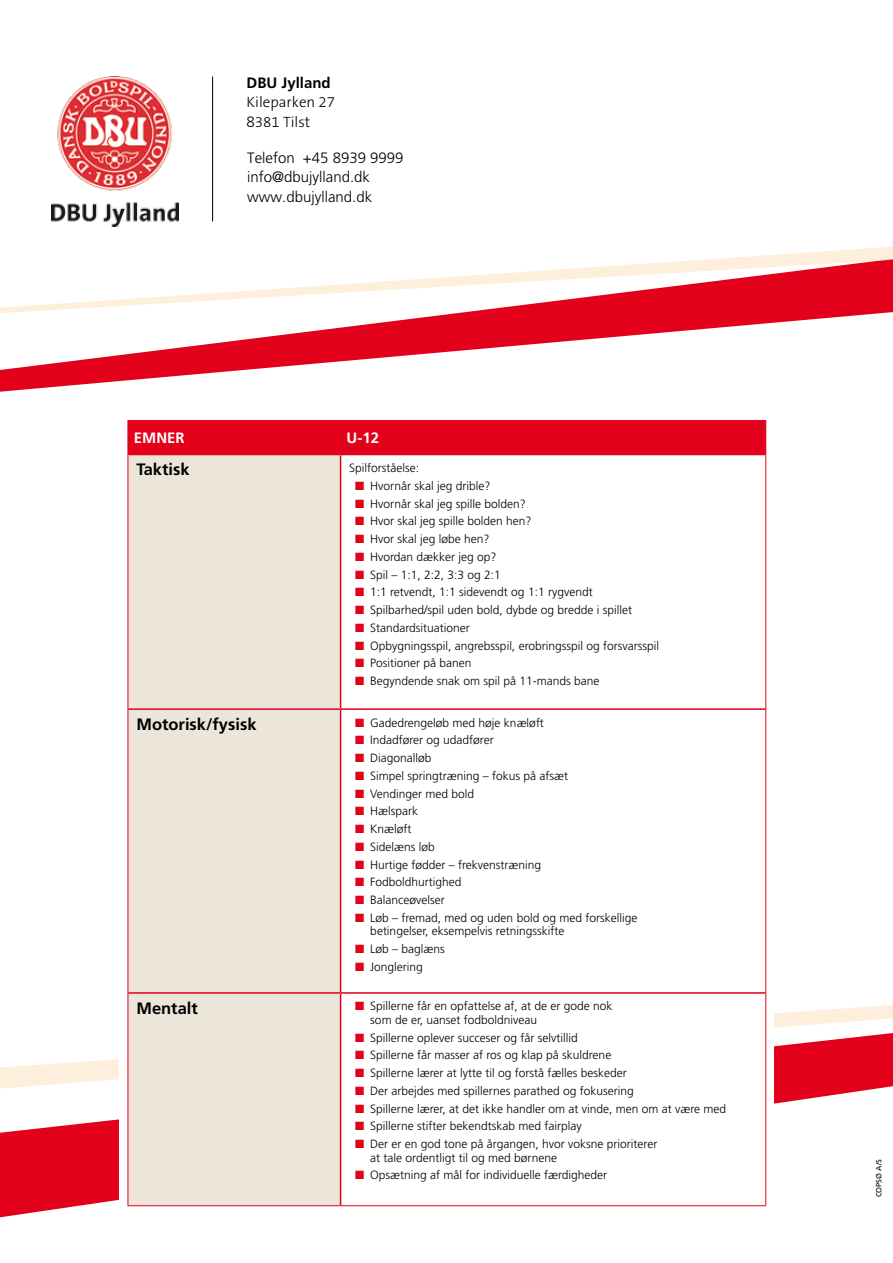
<style>
.page{position:relative;width:893px;height:1263px;background:#fff}
.page>*{position:absolute;margin:0;border:0;box-sizing:border-box;transform-origin:0 0}
.t1{font:700 16.5px "Frutiger";color:#000}
.t2{font:300 15px/19.5px "Frutiger";color:#000}
.t3{font:300 15px/19.6px "The Sans B W3";color:#000}
.t4{font:700 15px "Frutiger";color:#000}
.t5{font:700 15px "Frutiger";color:#fff}
.t6{font:300 12px/13.5px "Frutiger";color:#000}
.t7{font:7.5px "Frutiger";color:#000}
.s1{font-family:"Frutiger"}
.s2{color:#e2001a}
</style>
<div class="page">
<svg style="left:0;top:314px;width:871px;height:78px"></svg>
<svg style="left:0;top:185px;width:893px;height:129px"></svg>
<svg style="left:0;top:1089px;width:874px;height:128px"></svg>
<svg style="left:0;top:1005px;width:893px;height:84px"></svg>
<img style="left:51px;top:77px;width:128px;height:150px">
<hr style="left:212px;top:77px;width:1px;height:144px;background:#000">
<div style="left:119px;top:412px;width:655px;height:803px;background:#fff"></div>
<div style="left:129px;top:421px;width:636px;height:33px;background:#e2001a"></div>
<div style="left:129px;top:455px;width:211px;height:750px;background:#ece6da"></div>
<hr style="left:128px;top:421px;width:1px;height:33px;background:#e2001a">
<hr style="left:128px;top:420px;width:213px;height:1px;background:#e2001a">
<hr style="left:128px;top:454px;width:213px;height:1px;background:#e2001a">
<hr style="left:340px;top:421px;width:1px;height:33px;background:#e2001a">
<hr style="left:341px;top:420px;width:425px;height:1px;background:#e2001a">
<hr style="left:765px;top:421px;width:1px;height:33px;background:#e2001a">
<hr style="left:341px;top:454px;width:424px;height:1px;background:#e2001a">
<hr style="left:128px;top:454px;width:1px;height:255px;background:#e2001a">
<hr style="left:128px;top:709px;width:1px;height:284px;background:#e2001a">
<hr style="left:128px;top:708px;width:213px;height:2px;background:#e2001a">
<hr style="left:340px;top:455px;width:1px;height:253px;background:#e2001a">
<hr style="left:340px;top:710px;width:1px;height:282px;background:#e2001a">
<hr style="left:765px;top:454px;width:1px;height:255px;background:#e2001a">
<hr style="left:765px;top:709px;width:1px;height:284px;background:#e2001a">
<hr style="left:341px;top:708px;width:424px;height:2px;background:#e2001a">
<hr style="left:128px;top:993px;width:1px;height:212px;background:#e2001a">
<hr style="left:128px;top:992px;width:213px;height:2px;background:#e2001a">
<hr style="left:128px;top:1205px;width:213px;height:1px;background:#e2001a">
<hr style="left:340px;top:994px;width:1px;height:211px;background:#e2001a">
<hr style="left:341px;top:992px;width:424px;height:2px;background:#e2001a">
<hr style="left:765px;top:993px;width:1px;height:212px;background:#e2001a">
<hr style="left:341px;top:1205px;width:425px;height:1px;background:#e2001a">
<p class="t4" style="left:247px;top:74px;width:86px">DBU Jylland</p>
<p class="t3" style="left:247px;top:92px;width:90px">Kileparken 27<br><span class="s1">8</span>381 Tilst</p>
<p class="t2" style="left:247px;top:148px;width:158px">Telefon +45 8939 9999 info@dbujylland.dk www.dbujylland.dk</p>
<p class="t5" style="left:134px;top:429px;width:52px">EMNER</p>
<p class="t5" style="left:347px;top:429px;width:34px">U-12</p>
<h1 class="t1" style="left:136px;top:460px;width:55px">Taktisk</h1>
<p class="t6" style="left:349px;top:461px;width:71px">Spilforståelse:</p>
<p class="t6" style="left:355px;top:479px;width:137px"><span class="s2">■</span> Hvornår skal jeg drible?</p>
<p class="t6" style="left:355px;top:497px;width:172px"><span class="s2">■</span> Hvornår skal jeg spille bolden?</p>
<p class="t6" style="left:355px;top:514px;width:178px"><span class="s2">■</span> Hvor skal jeg spille bolden hen?</p>
<p class="t6" style="left:355px;top:532px;width:136px"><span class="s2">■</span> Hvor skal jeg løbe hen?</p>
<p class="t6" style="left:355px;top:550px;width:143px"><span class="s2">■</span> Hvordan dækker jeg op?</p>
<p class="t6" style="left:355px;top:568px;width:147px"><span class="s2">■</span> Spil – 1:1, 2:2, 3:3 og 2:1</p>
<p class="t6" style="left:355px;top:585px;width:239px"><span class="s2">■</span> 1:1 retvendt, 1:1 sidevendt og 1:1 rygvendt</p>
<p class="t6" style="left:355px;top:603px;width:279px"><span class="s2">■</span> Spilbarhed/spil uden bold, dybde og bredde i spillet</p>
<p class="t6" style="left:355px;top:621px;width:116px"><span class="s2">■</span> Standardsituationer</p>
<p class="t6" style="left:355px;top:639px;width:306px"><span class="s2">■</span> Opbygningsspil, angrebsspil, erobringsspil og forsvarsspil</p>
<p class="t6" style="left:355px;top:656px;width:118px"><span class="s2">■</span> Positioner på banen</p>
<p class="t6" style="left:355px;top:674px;width:246px"><span class="s2">■</span> Begyndende snak om spil på 11-mands bane</p>
<h1 class="t1" style="left:136px;top:714px;width:122px">Motorisk/fysisk</h1>
<p class="t6" style="left:355px;top:716px;width:190px"><span class="s2">■</span> Gadedrengeløb med høje knæløft</p>
<p class="t6" style="left:355px;top:734px;width:140px"><span class="s2">■</span> Indadfører og udadfører</p>
<p class="t6" style="left:355px;top:751px;width:78px"><span class="s2">■</span> Diagonalløb</p>
<p class="t6" style="left:355px;top:769px;width:215px"><span class="s2">■</span> Simpel springtræning – fokus på afsæt</p>
<p class="t6" style="left:355px;top:787px;width:121px"><span class="s2">■</span> Vendinger med bold</p>
<p class="t6" style="left:355px;top:805px;width:65px"><span class="s2">■</span> Hælspark</p>
<p class="t6" style="left:355px;top:822px;width:58px"><span class="s2">■</span> Knæløft</p>
<p class="t6" style="left:355px;top:840px;width:81px"><span class="s2">■</span> Sidelæns løb</p>
<p class="t6" style="left:355px;top:858px;width:188px"><span class="s2">■</span> Hurtige fødder – frekvenstræning</p>
<p class="t6" style="left:355px;top:876px;width:108px"><span class="s2">■</span> Fodboldhurtighed</p>
<p class="t6" style="left:355px;top:893px;width:91px"><span class="s2">■</span> Balanceøvelser</p>
<p class="t6" style="left:370px;top:911px;width:269px;text-indent:-15px"><span class="s2">■</span> Løb – fremad, med og uden bold og med forskellige betingelser, eksempelvis retningsskifte</p>
<p class="t6" style="left:355px;top:942px;width:91px"><span class="s2">■</span> Løb – baglæns</p>
<p class="t6" style="left:355px;top:960px;width:69px"><span class="s2">■</span> Jonglering</p>
<h1 class="t1" style="left:136px;top:998px;width:63px">Mentalt</h1>
<p class="t6" style="left:370px;top:1000px;width:244px;text-indent:-15px"><span class="s2">■</span> Spillerne får en opfattelse af, at de er gode nok som de er, uanset fodboldniveau</p>
<p class="t6" style="left:355px;top:1031px;width:224px"><span class="s2">■</span> Spillerne oplever succeser og får selvtillid</p>
<p class="t6" style="left:355px;top:1049px;width:258px"><span class="s2">■</span> Spillerne får masser af ros og klap på skuldrene</p>
<p class="t6" style="left:355px;top:1066px;width:273px"><span class="s2">■</span> Spillerne lærer at lytte til og forstå fælles beskeder</p>
<p class="t6" style="left:355px;top:1084px;width:280px"><span class="s2">■</span> Der arbejdes med spillernes parathed og fokusering</p>
<p class="t6" style="left:355px;top:1102px;width:373px"><span class="s2">■</span> Spillerne lærer, at det ikke handler om at vinde, men om at være med</p>
<p class="t6" style="left:355px;top:1120px;width:228px"><span class="s2">■</span> Spillerne stifter bekendtskab med fairplay</p>
<p class="t6" style="left:370px;top:1137px;width:289px;text-indent:-15px"><span class="s2">■</span> Der er en god tone på årgangen, hvor voksne prioriterer at tale ordentligt til og med børnene</p>
<p class="t6" style="left:355px;top:1169px;width:254px"><span class="s2">■</span> Opsætning af mål for individuelle færdigheder</p>
<p class="t7" style="left:875px;top:1197px;width:39px;rotate:-90deg">COPSØ A/S</p>
</div>
